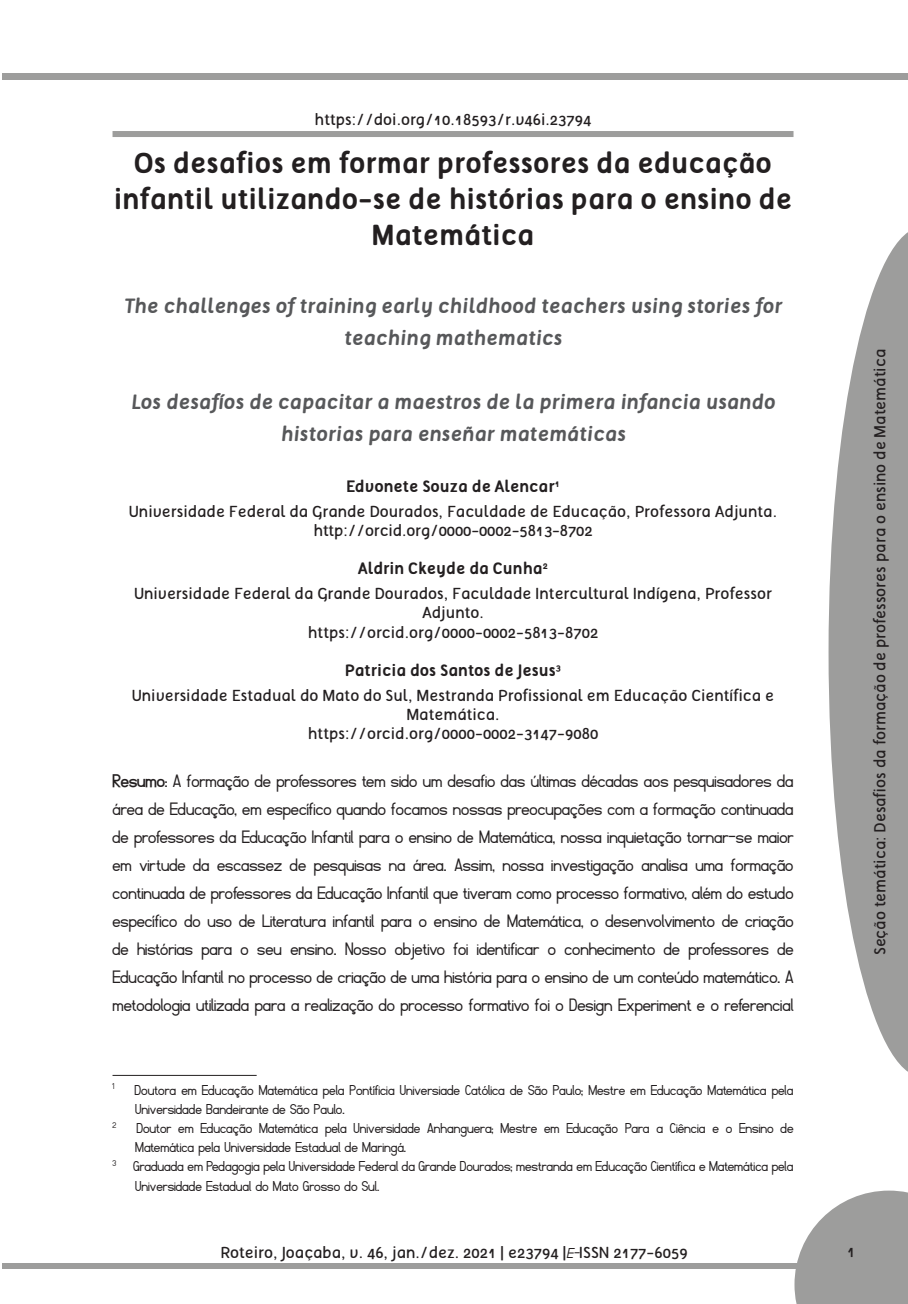
<style>
.page{position:relative;width:908px;height:1304px;background:#fff}
.page>*{position:absolute;margin:0;border:0;box-sizing:border-box;transform-origin:0 0}
.Títulos_Artigos{font:700 28px/36px "Tellural";color:#231f20;text-align:center}
.resumo-_texto{font:20px/28px "Fibel Nord";color:#231f20;text-align:justify}
.Títulos_estrangeiros{font:italic 700 20px/32px "Tellural";color:#57585a;text-align:center}
.Autores{font:16px/19.2px "Tellural";color:#231f20;text-align:center}
.nota_de_rodapé_ok{font:16px/19.2px "Fibel Nord";color:#231f20}
.Só_autores{font:700 16px "Tellural";color:#231f20}
.DOI{font:16px "Tellural";color:#231f20}
.nota_de_rodapé_ok-2{font:9.4px "Fibel Nord";color:#231f20}
.s1{font-weight:700}
.s2{font-family:"Fibel Nord";font-style:italic}
</style>
<div class="page">
<svg style="left:794px;top:1191px;width:113px;height:113px;background:#ababab"></svg>
<div style="left:2px;top:1263px;width:796px;height:6px;background:#9d9d9c"></div>
<div style="left:2px;top:73px;width:905px;height:7px;background:#9d9d9c"></div>
<svg style="left:828px;top:233px;width:79px;height:838px;fill:#9d9d9c"></svg>
<div style="left:112px;top:131px;width:681px;height:6px;background:#9d9d9c"></div>
<hr style="left:112px;top:1075px;width:144px;height:1px;background:#231f20">
<p class="DOI" style="left:314px;top:111px;width:278px">https://doi.org/10.18593/r.v46i.23794</p>
<p class="Títulos_Artigos" style="left:114px;top:145px;width:679px">Os desafios em formar professores da educação infantil utilizando-se de histórias para o ensino de<br>Matemática</p>
<p class="Títulos_estrangeiros" style="left:124px;top:290px;width:659px">The challenges of training early childhood teachers using stories for teaching mathematics</p>
<p class="Títulos_estrangeiros" style="left:131px;top:386px;width:645px">Los desafíos de capacitar a maestros de la primera infancia usando historias para enseñar matemáticas</p>
<p class="Só_autores" style="left:346px;top:477px;width:215px">Edvonete Souza de Alencar<sup>1</sup></p>
<p class="Autores" style="left:129px;top:502px;width:649px">Universidade Federal da Grande Dourados, Faculdade de Educação, Professora Adjunta.</p>
<p class="Autores" style="left:313px;top:521px;width:281px">http://orcid.org/0000-0002-5813-8702</p>
<p class="Só_autores" style="left:358px;top:560px;width:191px">Aldrin Ckeyde da Cunha<sup>2</sup></p>
<p class="Autores" style="left:134px;top:584px;width:639px">Universidade Federal da Grande Dourados, Faculdade Intercultural Indígena, Professor<br>Adjunto.</p>
<p class="Autores" style="left:308px;top:623px;width:292px">https://orcid.org/0000-0002-5813-8702</p>
<p class="Só_autores" style="left:345px;top:661px;width:217px">Patricia dos Santos de Jesus<sup>3</sup></p>
<p class="Autores" style="left:132px;top:686px;width:643px">Universidade Estadual do Mato do Sul, Mestranda Profissional em Educação Científica e<br>Matemática.</p>
<p class="Autores" style="left:308px;top:724px;width:292px">https://orcid.org/0000-0002-3147-9080</p>
<p class="resumo-_texto" style="left:112px;top:767px;width:682px"><span class="s1">Resumo</span>: A formação de professores tem sido um desafio das últimas décadas aos pesquisadores da área de Educação, em específico quando focamos nossas preocupações com a formação continuada de professores da Educação Infantil para o ensino de Matemática, nossa inquietação tornar-se maior em virtude da escassez de pesquisas na área. Assim, nossa investigação analisa uma formação continuada de professores da Educação Infantil que tiveram como processo formativo, além do estudo específico do uso de Literatura infantil para o ensino de Matemática, o desenvolvimento de criação de histórias para o seu ensino. Nosso objetivo foi identificar o conhecimento de professores de Educação Infantil no processo de criação de uma história para o ensino de um conteúdo matemático. A metodologia utilizada para a realização do processo formativo foi o Design Experiment e o referencial</p>
<p class="Autores" style="left:870px;top:955px;width:608px;rotate:-90deg">Seção temática: Desafios da formação de professores para o ensino de Matemática</p>
<p class="nota_de_rodapé_ok-2" style="left:112px;top:1082px;width:3px">1</p>
<p class="nota_de_rodapé_ok" style="left:135px;top:1080px;width:660px">Doutora em Educação Matemática pela Pontíficia Universiade Católica de São Paulo; Mestre em Educação Matemática pela<br>Universidade Bandeirante de São Paulo.</p>
<p class="nota_de_rodapé_ok-2" style="left:112px;top:1120px;width:5px">2</p>
<p class="nota_de_rodapé_ok" style="left:135px;top:1119px;width:659px">Doutor em Educação Matemática pela Universidade Anhanguera; Mestre em Educação Para a Ciência e o Ensino de<br>Matemática pela Universidade Estadual de Maringá.</p>
<p class="nota_de_rodapé_ok" style="left:135px;top:1157px;width:659px;text-indent:-23px"><sup>3</sup> Graduada em Pedagogia pela Universidade Federal da Grande Dourados; mestranda em Educação Científica e Matemática pela<br>Universidade Estadual do Mato Grosso do Sul.</p>
<p class="Autores" style="left:220px;top:1243px;width:468px">Roteiro, Joaçaba, v. 46, jan./dez. 2021 | e23794 |<span class="s2">E-</span>ISSN 2177-6059</p>
<p class="Autores" style="left:846px;top:1242px;width:10px">1</p>
</div>
